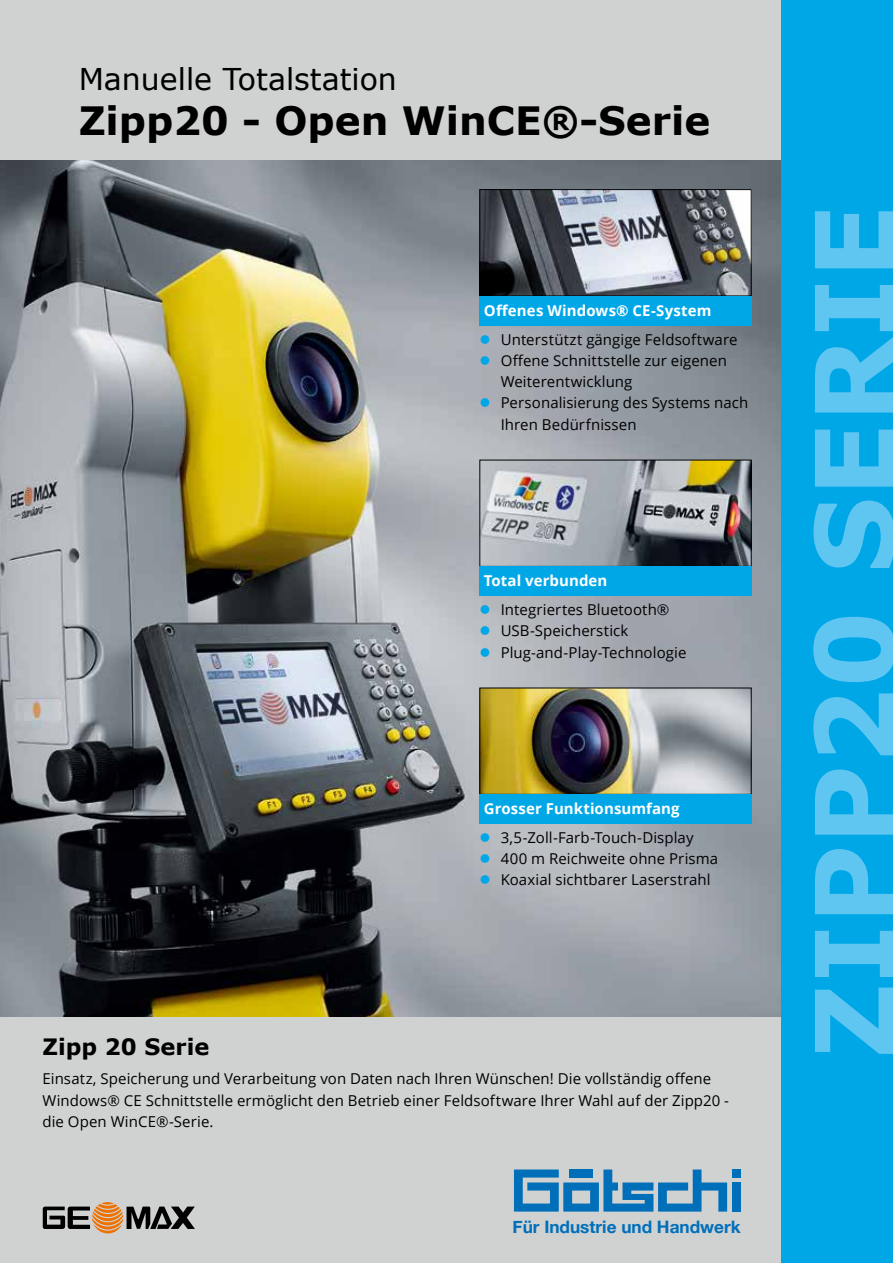
<style>
.page{position:relative;width:893px;height:1263px;background:#fff}
.page>*{position:absolute;margin:0;border:0;box-sizing:border-box;transform-origin:0 0}
.t1{font:700 108.45px "Verdana";color:#5fc6f2}
.t2{font:700 39px "Verdana";color:#000}
.t3{font:30px "Verdana";color:#000}
.t4{font:700 22.5px "Verdana";color:#000}
.t5{font:700 17.25px "Helvetica Neue";color:#006fba}
.t6{font:15px/21.3px "Open Sans";letter-spacing:.005em;color:#000}
.t7{font:700 15px "Open Sans";letter-spacing:.005em;color:#fff}
.s1{color:#00a7e7}
</style>
<div class="page">
<img style="left:0;top:159px;width:781px;height:858px">
<div style="left:0;top:1017px;width:893px;height:246px;background:#d0d1d1"></div>
<div style="left:0;top:0;width:893px;height:159px;background:#d0d1d1"></div>
<div style="left:781px;top:0;width:112px;height:1263px;background:#00a7e7"></div>
<img style="left:481px;top:462px;width:269px;height:103px">
<div style="left:479px;top:460px;width:273px;height:107px;border:1px solid #000"></div>
<div style="left:479px;top:567px;width:273px;height:29px;background:#00a7e7"></div>
<img style="left:481px;top:690px;width:269px;height:103px">
<div style="left:479px;top:688px;width:273px;height:107px;border:1px solid #000"></div>
<div style="left:479px;top:795px;width:273px;height:29px;background:#00a7e7"></div>
<img style="left:481px;top:191px;width:269px;height:103px">
<div style="left:479px;top:189px;width:273px;height:107px;border:1px solid #000"></div>
<div style="left:479px;top:296px;width:273px;height:29px;background:#00a7e7"></div>
<svg style="left:43px;top:1202px;width:152px;height:31px"></svg>
<div style="left:732px;top:1182px;width:8px;height:29px;background:#006fba"></div>
<div style="left:732px;top:1169px;width:8px;height:8px;background:#006fba"></div>
<svg style="left:514px;top:1169px;width:213px;height:42px"></svg>
<h3 class="t3" style="left:79px;top:60px;width:320px">Manuelle Totalstation</h3>
<h2 class="t2" style="left:79px;top:95px;width:633px">Zipp20 - Open WinCE®-Serie</h2>
<p class="t7" style="left:484px;top:299px;width:229px">Offenes Windows® CE-System</p>
<p class="t6" style="left:479px;top:328px;width:260px"><span class="s1">●</span> Unterstützt gängige Feldsoftware</p>
<p class="t6" style="left:501px;top:349px;width:228px;text-indent:-21px"><span class="s1">●</span> Offene Schnittstelle zur eigenen<br>Weiterentwicklung</p>
<p class="t6" style="left:501px;top:392px;width:249px;text-indent:-21px"><span class="s1">●</span> Personalisierung des Systems nach<br>Ihren Bedürfnissen</p>
<p class="t7" style="left:484px;top:570px;width:125px">Total verbunden</p>
<p class="t6" style="left:479px;top:598px;width:192px"><span class="s1">●</span> Integriertes Bluetooth®</p>
<p class="t6" style="left:479px;top:620px;width:150px"><span class="s1">●</span> USB-Speicherstick</p>
<p class="t6" style="left:479px;top:641px;width:209px"><span class="s1">●</span> Plug-and-Play-Technologie</p>
<p class="t7" style="left:484px;top:798px;width:197px">Grosser Funktionsumfang</p>
<p class="t6" style="left:479px;top:826px;width:216px"><span class="s1">●</span> 3,5-Zoll-Farb-Touch-Display</p>
<p class="t6" style="left:479px;top:848px;width:240px"><span class="s1">●</span> 400 m Reichweite ohne Prisma</p>
<p class="t6" style="left:479px;top:869px;width:233px"><span class="s1">●</span> Koaxial sichtbarer Laserstrahl</p>
<h3 class="t4" style="left:43px;top:1032px;width:168px">Zipp 20 Serie</h3>
<p class="t6" style="left:43px;top:1068px;width:688px">Einsatz, Speicherung und Verarbeitung von Daten nach Ihren Wünschen! Die vollständig offene<br>Windows® CE Schnittstelle ermöglicht den Betrieb einer Feldsoftware Ihrer Wahl auf der Zipp20 - die Open WinCE®-Serie.</p>
<p class="t5" style="left:513px;top:1213px;width:230px">Für Industrie und Handwerk</p>
<h1 class="t1" style="left:784px;top:1058px;width:856px;rotate:-90deg">ZIPP20 SERIE</h1>
</div>
